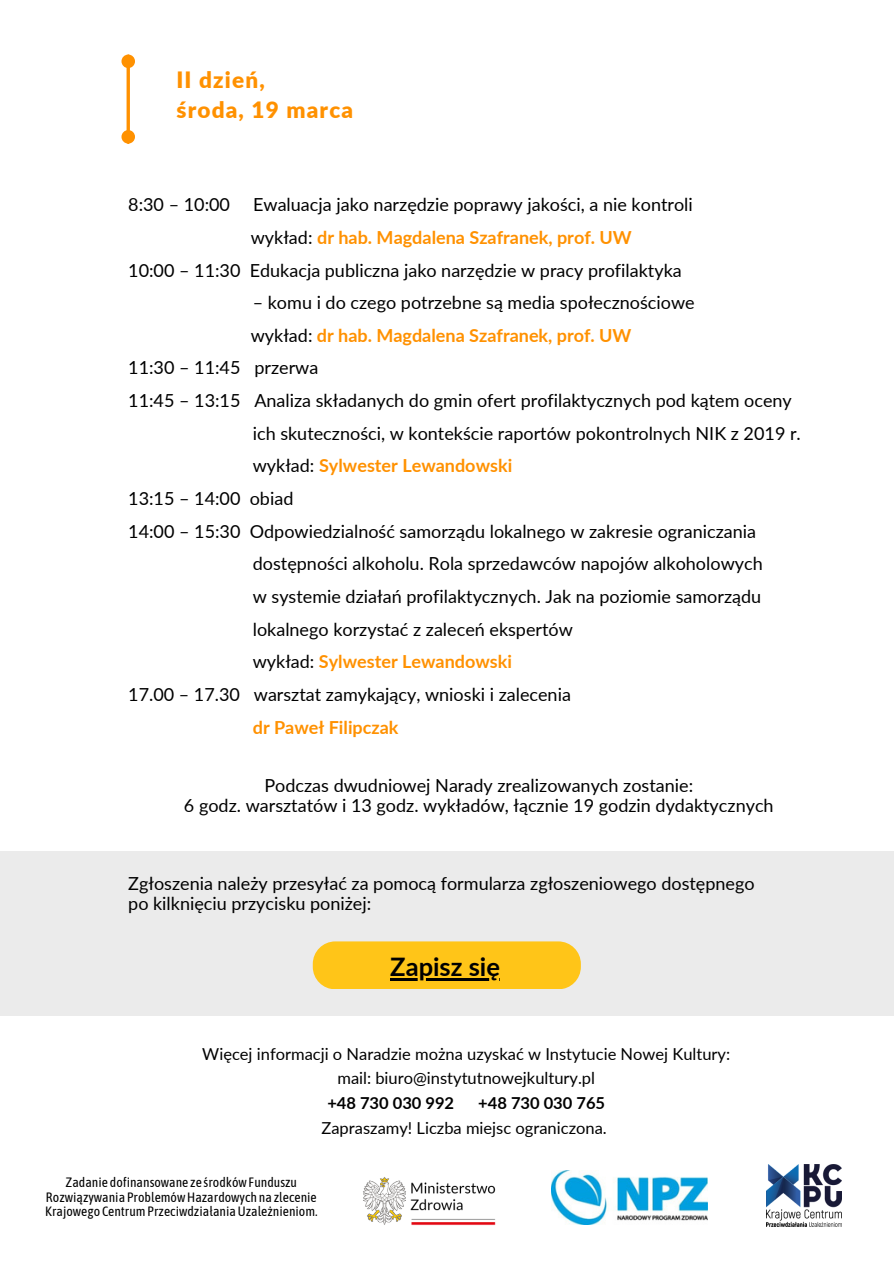
<style>
.page{position:relative;width:894px;height:1264px;background:#fff}
.page>*{position:absolute;margin:0;border:0;box-sizing:border-box;transform-origin:0 0}
.t1{font:700 25.5px "Lato";color:#000}
.t2{font:900 22.5px "Lato";letter-spacing:.05em;color:#ff9100}
.t3{font:18px/20.2px "Lato";color:#000;text-align:center}
.t4{font:700 18px "Lato";color:#ff9100}
.t5{font:16.5px/24.8px "Lato";color:#000;text-align:right}
.t6{font:700 16.5px "Lato";color:#000}
.t7{font:13.5px/14.7px "Asap Condensed";color:#000;text-align:center}
.s1{font-weight:400;color:#000}
.s2{font-weight:700}
</style>
<div class="page">
<svg style="left:126px;top:68px;width:4px;height:62px"></svg>
<div style="left:123px;top:56px;width:10px;height:10px;background:#ff9100;border-radius:50%"></div>
<div style="left:121px;top:55px;width:14px;height:13px;border:3px solid #ff9100;border-radius:50%"></div>
<div style="left:123px;top:132px;width:10px;height:10px;background:#ff9100;border-radius:50%"></div>
<div style="left:121px;top:130px;width:14px;height:14px;border:3px solid #ff9100;border-radius:50%"></div>
<img style="left:363px;top:1177px;width:133px;height:49px">
<img style="left:551px;top:1170px;width:156px;height:54px">
<img style="left:766px;top:1164px;width:75px;height:61px">
<div style="left:0;top:851px;width:893px;height:164px;background:#e8e8e8"></div>
<div style="left:313px;top:941px;width:267px;height:48px;background:#ffc518;border-radius:22px"></div>
<hr style="left:390px;top:977px;width:110px;height:3px;background:#000">
<h3 class="t2" style="left:176px;top:66px;width:90px">II dzień,</h3>
<h2 class="t2" style="left:176px;top:96px;width:178px">środa, 19 marca</h2>
<p class="t3" style="left:128px;top:194px;width:103px">8:30 – 10:00</p>
<p class="t3" style="left:253px;top:194px;width:441px">Ewaluacja jako narzędzie poprawy jakości, a nie kontroli</p>
<p class="t4" style="left:251px;top:226px;width:382px"><span class="s1">wykład:</span> dr hab. Magdalena Szafranek, prof. UW</p>
<p class="t3" style="left:128px;top:259px;width:555px">10:00 – 11:30 Edukacja publiczna jako narzędzie w pracy profilaktyka</p>
<p class="t3" style="left:253px;top:292px;width:443px">– komu i do czego potrzebne są media społecznościowe</p>
<p class="t4" style="left:251px;top:324px;width:382px"><span class="s1">wykład:</span> dr hab. Magdalena Szafranek, prof. UW</p>
<p class="t3" style="left:128px;top:357px;width:191px">11:30 – 11:45 przerwa</p>
<p class="t3" style="left:128px;top:390px;width:665px">11:45 – 13:15 Analiza składanych do gmin ofert profilaktycznych pod kątem oceny</p>
<p class="t3" style="left:253px;top:422px;width:549px">ich skuteczności, w kontekście raportów pokontrolnych NIK z 2019 r.</p>
<p class="t4" style="left:253px;top:454px;width:261px"><span class="s1">wykład:</span> Sylwester Lewandowski</p>
<p class="t3" style="left:128px;top:488px;width:167px">13:15 – 14:00 obiad</p>
<p class="t3" style="left:128px;top:520px;width:629px">14:00 – 15:30 Odpowiedzialność samorządu lokalnego w zakresie ograniczania</p>
<p class="t3" style="left:253px;top:553px;width:511px">dostępności alkoholu. Rola sprzedawców napojów alkoholowych</p>
<p class="t3" style="left:253px;top:586px;width:510px">w systemie działań profilaktycznych. Jak na poziomie samorządu</p>
<p class="t3" style="left:253px;top:618px;width:321px">lokalnego korzystać z zaleceń ekspertów</p>
<p class="t4" style="left:253px;top:650px;width:261px"><span class="s1">wykład:</span> Sylwester Lewandowski</p>
<p class="t3" style="left:128px;top:683px;width:444px">17.00 – 17.30 warsztat zamykający, wnioski i zalecenia</p>
<p class="t4" style="left:253px;top:715px;width:147px">dr Paweł Filipczak</p>
<h2 class="t3" style="left:184px;top:775px;width:591px">Podczas dwudniowej Narady zrealizowanych zostanie:<br>6 godz. warsztatów i 13 godz. wykładów, łącznie 19 godzin dydaktycznych</h2>
<p class="t3" style="left:128px;top:872px;width:627px;text-align:left">Zgłoszenia należy przesyłać za pomocą formularza zgłoszeniowego dostępnego po kilknięciu przycisku poniżej:</p>
<h1 class="t1" style="left:390px;top:950px;width:111px">Zapisz się</h1>
<h3 class="t5" style="left:202px;top:1040px;width:529px">Więcej informacji o Naradzie można uzyskać w Instytucie Nowej Kultury:</h3>
<h3 class="t5" style="left:337px;top:1065px;width:259px">mail: biuro@instytutnowejkultury.pl</h3>
<h3 class="t6" style="left:327px;top:1092px;width:128px">+48 730 030 992</h3>
<h3 class="t5" style="left:321px;top:1090px;width:287px"><span class="s2">+48 730 030 765<br></span>Zapraszamy! Liczba miejsc ograniczona.</h3>
<h3 class="t7" style="left:45px;top:1174px;width:274px">Zadanie dofinansowane ze środkówFunduszu<br>Rozwiązywania ProblemówHazardowych na zlecenie<br>Krajowego CentrumPrzeciwdziałaniaUzależnieniom.</h3>
</div>
